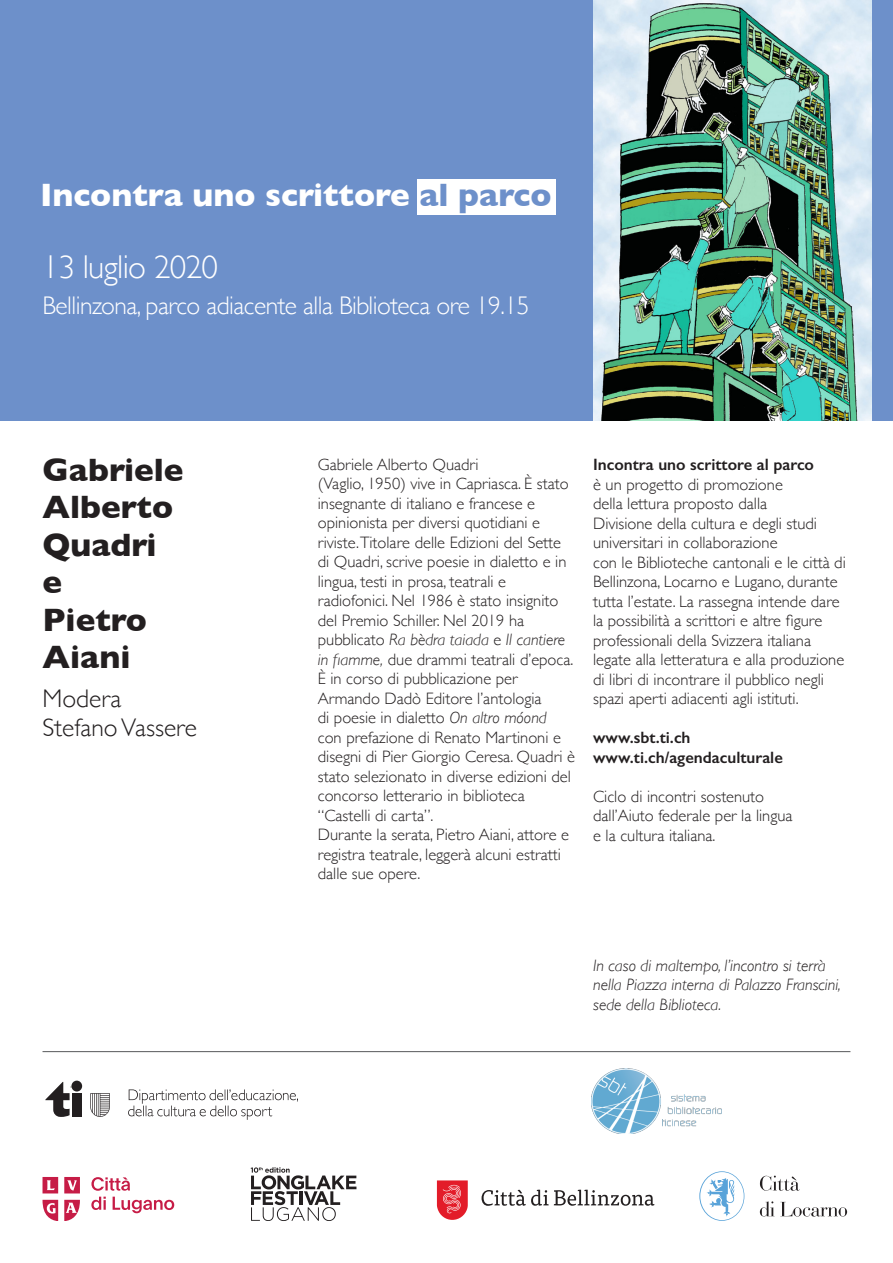
<style>
.page{position:relative;width:893px;height:1263px;background:#fff}
.page>*{position:absolute;margin:0;border:0;box-sizing:border-box;transform-origin:0 0}
.t1{font:700 33px "Gill Sans";color:#231f20}
.t2{font:700 33px "Gill Sans";color:#fff}
.t3{font:300 33px "Gill Sans";letter-spacing:-.02em;color:#fff}
.t4{font:300 25.5px "Gill Sans";letter-spacing:-.02em;color:#fff}
.t5{font:300 25.5px "Gill Sans";color:#231f20}
.t6{font:300 16.5px/19.5px "Gill Sans";color:#231f20}
.t7{font:italic 300 16.5px/19.5px "Gill Sans";color:#231f20}
.t8{font:600 16.5px "Gill Sans";color:#231f20}
.s1{color:#6d90ca}
.s2{font-style:italic}
</style>
<div class="page">
<div style="left:0;top:0;width:893px;height:421px;background:#6d90ca"></div>
<hr style="left:43px;top:1051px;width:807px;height:1px;background:#57585a">
<div style="left:417px;top:179px;width:138px;height:36px;background:#fff"></div>
<svg style="left:482px;top:1190px;width:172px;height:16px"></svg>
<svg style="left:437px;top:1180px;width:31px;height:40px"></svg>
<svg style="left:760px;top:1175px;width:87px;height:41px"></svg>
<svg style="left:699px;top:1171px;width:45px;height:50px"></svg>
<svg style="left:91px;top:1177px;width:83px;height:36px"></svg>
<svg style="left:64px;top:1177px;width:16px;height:16px"></svg>
<svg style="left:43px;top:1177px;width:15px;height:16px"></svg>
<svg style="left:43px;top:1200px;width:15px;height:21px"></svg>
<svg style="left:64px;top:1200px;width:16px;height:21px"></svg>
<svg style="left:251px;top:1167px;width:105px;height:54px"></svg>
<img style="left:591px;top:1068px;width:131px;height:65px">
<img style="left:593px;top:0;width:279px;height:421px">
<div style="left:72px;top:1093px;width:10px;height:23px;background:#231f20"></div>
<div style="left:71px;top:1080px;width:11px;height:11px;background:#231f20;border-radius:50%"></div>
<svg style="left:45px;top:1082px;width:33px;height:35px"></svg>
<svg style="left:90px;top:1093px;width:20px;height:24px"></svg>
<svg style="left:128px;top:1089px;width:170px;height:31px"></svg>
<p class="t2" style="left:40px;top:169px;width:513px">Incontra uno scrittore <span class="s1">al parco</span></p>
<p class="t3" style="left:43px;top:241px;width:177px">13 luglio 2020</p>
<p class="t4" style="left:43px;top:285px;width:488px">Bellinzona, parco adiacente alla Biblioteca ore 19.15</p>
<p class="t1" style="left:43px;top:443px;width:143px">Gabriele</p>
<p class="t1" style="left:43px;top:481px;width:132px">Alberto</p>
<p class="t1" style="left:43px;top:518px;width:115px">Quadri</p>
<p class="t1" style="left:43px;top:556px;width:21px">e</p>
<p class="t1" style="left:43px;top:593px;width:106px">Pietro</p>
<p class="t1" style="left:43px;top:631px;width:89px">Aiani</p>
<p class="t5" style="left:43px;top:679px;width:80px">Modera</p>
<p class="t5" style="left:43px;top:707px;width:156px">Stefano Vassere</p>
<p class="t6" style="left:318px;top:454px;width:162px">Gabriele Alberto Quadri</p>
<p class="t6" style="left:318px;top:473px;width:252px">(Vaglio, 1950) vive in Capriasca. È stato insegnante di italiano e francese e</p>
<p class="t6" style="left:318px;top:512px;width:224px">opinionista per diversi quotidiani e</p>
<p class="t6" style="left:318px;top:532px;width:250px">riviste.Titolare delle Edizioni del Sette di Quadri, scrive poesie in dialetto e in lingua, testi in prosa, teatrali e</p>
<p class="t6" style="left:318px;top:590px;width:242px">radiofonici. Nel 1986 è stato insignito del Premio Schiller. Nel 2019 ha</p>
<p class="t6" style="left:318px;top:629px;width:257px">pubblicato <span class="s2">Ra bèdra taiada</span> e <span class="s2">Il cantiere in fiamme,</span> due drammi teatrali d’epoca.<br>È in corso di pubblicazione per</p>
<p class="t6" style="left:318px;top:688px;width:259px">Armando Dadò Editore l’antologia<br>di poesie in dialetto <span class="s2">On altro móond<br></span>con prefazione di Renato Martinoni e disegni di Pier Giorgio Ceresa. Quadri è stato selezionato in diverse edizioni del</p>
<p class="t6" style="left:318px;top:785px;width:209px">concorso letterario in biblioteca</p>
<p class="t6" style="left:318px;top:805px;width:117px">“Castelli di carta”.</p>
<p class="t6" style="left:318px;top:824px;width:253px">Durante la serata, Pietro Aiani, attore e registra teatrale, leggerà alcuni estratti dalle sue opere.</p>
<p class="t8" style="left:593px;top:455px;width:222px">Incontra uno scrittore al parco</p>
<p class="t6" style="left:593px;top:474px;width:191px">è un progetto di promozione</p>
<p class="t6" style="left:593px;top:493px;width:176px">della lettura proposto dalla</p>
<p class="t6" style="left:593px;top:513px;width:225px">Divisione della cultura e degli studi universitari in collaborazione</p>
<p class="t6" style="left:593px;top:552px;width:254px">con le Biblioteche cantonali e le città di Bellinzona, Locarno e Lugano, durante tutta l’estate. La rassegna intende dare la possibilità a scrittori e altre figure professionali della Svizzera italiana</p>
<p class="t6" style="left:593px;top:649px;width:253px">legate alla letteratura e alla produzione di libri di incontrare il pubblico negli spazi aperti adiacenti agli istituti.</p>
<p class="t8" style="left:593px;top:728px;width:99px">www.sbt.ti.ch</p>
<p class="t8" style="left:593px;top:747px;width:191px">www.ti.ch/agendaculturale</p>
<p class="t6" style="left:593px;top:786px;width:172px">Ciclo di incontri sostenuto</p>
<p class="t6" style="left:593px;top:805px;width:201px">dall’Aiuto federale per la lingua</p>
<p class="t6" style="left:593px;top:825px;width:124px">e la cultura italiana.</p>
<p class="t7" style="left:593px;top:956px;width:234px">In caso di maltempo, l’incontro si terrà</p>
<p class="t7" style="left:593px;top:975px;width:249px">nella Piazza interna di Palazzo Franscini, sede della Biblioteca.</p>
</div>
